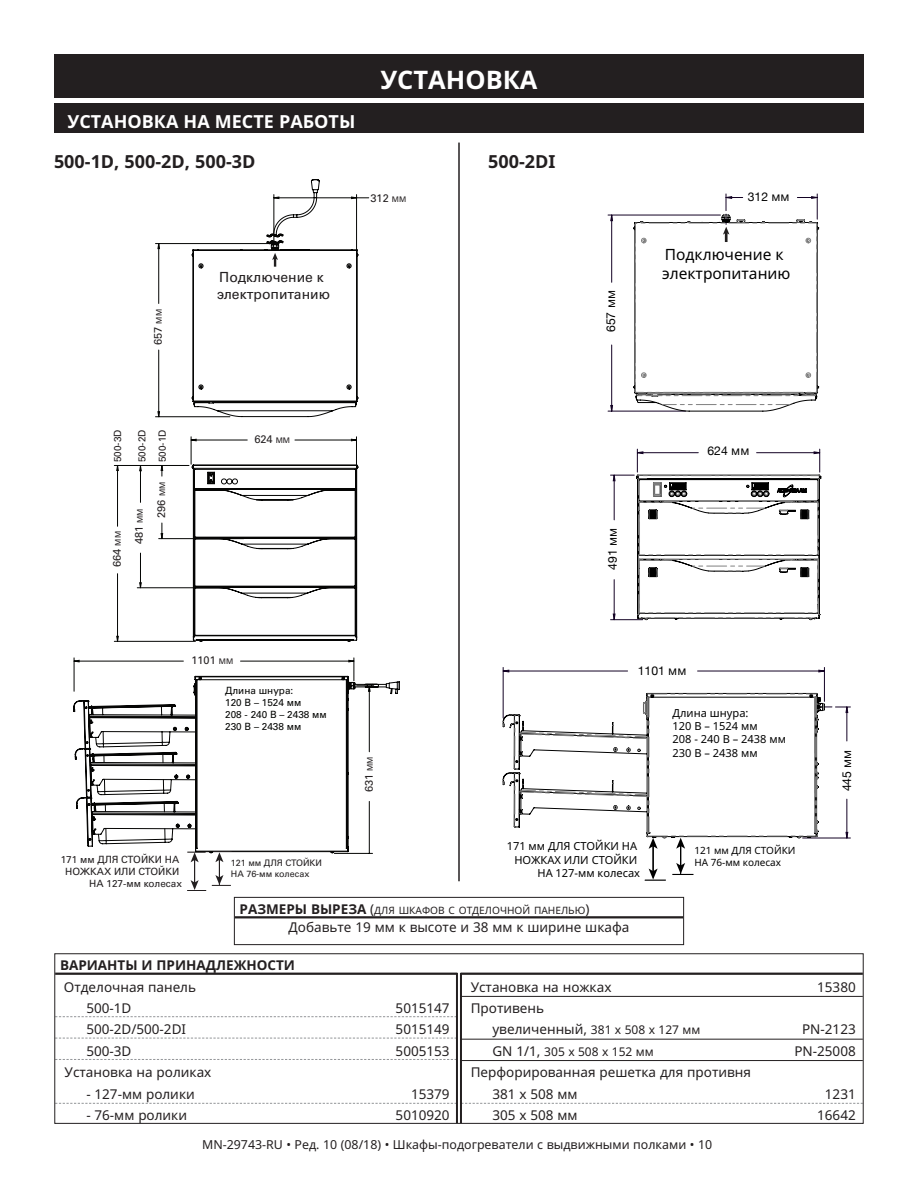
<style>
.page{position:relative;width:918px;height:1188px;background:#fff}
.page>*{position:absolute;margin:0;border:0;box-sizing:border-box;transform-origin:0 0}
.t1{font:700 25.5px "Noto Sans UI";color:#fff}
.t2{font:700 18px "Noto Sans UI";color:#231f20}
.t3{font:700 18px "Noto Sans UI";color:#fff}
.t4{font:15.45px/18.6px "Noto Sans UI";color:#000}
.t5{font:13.95px/16.8px "Univers Cyr";color:#231f20}
.t6{font:13.5px/21.5px "Noto Sans UI";color:#231f20}
.t7{font:700 13.5px "Noto Sans UI";color:#231f20}
.t8{font:13.5px "Noto Sans UI";color:#231f20}
.t9{font:12.3px "Noto Sans UI";color:#231f20}
.t10{font:12.15px "Helvetica Neue";color:#000}
.t11{font:12px "Noto Sans UI";color:#231f20}
.t12{font:11.1px/13.4px "Noto Sans UI";color:#020202}
.t13{font:11.1px/13.4px "Noto Sans UI";color:#000;text-align:right}
.t14{font:10.95px "Univers Cyr";color:#231f20}
.t15{font:10.2px "Noto Sans UI";color:#231f20}
.t16{font:9.9px/12px "Univers Cyr";color:#231f20}
.t17{font:9.9px/12px "Univers Cyr";color:#050604}
.t18{font:9.9px/12px "Noto Sans UI";color:#000}
.t19{font:9px/10.8px "Univers Cyr";color:#231f20}
.s1{font-size:7.65px}
.s2{font-family:"Noto Sans UI"}
.s3{font-weight:700;font-size:13.5px}
.s4{font-size:13.5px}
</style>
<div class="page">
<hr style="left:158px;top:244px;width:1px;height:59px;background:#040503">
<hr style="left:158px;top:350px;width:1px;height:67px;background:#040503">
<hr style="left:155px;top:243px;width:113px;height:1px;background:#040503">
<hr style="left:155px;top:416px;width:75px;height:1px;background:#040503">
<hr style="left:117px;top:574px;width:1px;height:67px;background:#040503">
<hr style="left:117px;top:465px;width:1px;height:61px;background:#040503">
<hr style="left:114px;top:641px;width:81px;height:1px;background:#040503">
<hr style="left:114px;top:465px;width:75px;height:1px;background:#040503">
<hr style="left:159px;top:538px;width:85px;height:1px;background:#040503">
<svg style="left:161px;top:466px;width:2px;height:72px"></svg>
<hr style="left:137px;top:588px;width:85px;height:1px;background:#040503">
<svg style="left:139px;top:466px;width:3px;height:122px"></svg>
<svg style="left:191px;top:437px;width:168px;height:205px"></svg>
<svg style="left:191px;top:179px;width:178px;height:238px"></svg>
<svg style="left:73px;top:658px;width:327px;height:233px"></svg>
<div style="left:54px;top:104px;width:810px;height:29px;background:#231f20"></div>
<div style="left:54px;top:54px;width:810px;height:43px;background:#231f20"></div>
<hr style="left:55px;top:973px;width:402px;height:2px;background:#231f20">
<svg style="left:56px;top:1016px;width:400px;height:1px"></svg>
<svg style="left:56px;top:1038px;width:400px;height:1px"></svg>
<svg style="left:56px;top:1059px;width:400px;height:1px"></svg>
<hr style="left:461px;top:973px;width:402px;height:2px;background:#231f20">
<hr style="left:461px;top:996px;width:402px;height:1px;background:#231f20">
<hr style="left:461px;top:1039px;width:402px;height:1px;background:#231f20">
<hr style="left:461px;top:1060px;width:402px;height:1px;background:#231f20">
<svg style="left:56px;top:1103px;width:806px;height:1px"></svg>
<div style="left:54px;top:953px;width:810px;height:171px;border:1px solid #231f20"></div>
<hr style="left:460px;top:973px;width:2px;height:150px;background:#231f20">
<hr style="left:456px;top:973px;width:2px;height:150px;background:#231f20">
<hr style="left:235px;top:916px;width:448px;height:2px;background:#231f20">
<div style="left:234px;top:897px;width:450px;height:48px;border:1px solid #231f20"></div>
<hr style="left:458px;top:143px;width:2px;height:738px;background:#231f20">
<hr style="left:824px;top:667px;width:1px;height:34px;background:#130224">
<hr style="left:503px;top:667px;width:1px;height:51px;background:#130224">
<svg style="left:503px;top:214px;width:321px;height:458px"></svg>
<svg style="left:610px;top:214px;width:3px;height:198px"></svg>
<svg style="left:611px;top:449px;width:210px;height:172px"></svg>
<svg style="left:503px;top:694px;width:347px;height:187px"></svg>
<svg style="left:633px;top:194px;width:186px;height:218px"></svg>
<h2 class="t3" style="left:68px;top:109px;width:289px">УСТАНОВКА НА МЕСТЕ РАБОТЫ</h2>
<h2 class="t2" style="left:54px;top:148px;width:203px">500-1D, 500-2D, 500-3D</h2>
<h1 class="t1" style="left:380px;top:62px;width:159px">УСТАНОВКА</h1>
<p class="t14" style="left:371px;top:191px;width:37px">312 <span class="s1">MM</span></p>
<h2 class="t2" style="left:488px;top:148px;width:69px">500-2DI</h2>
<p class="t14" style="left:151px;top:345px;width:37px;rotate:-90deg">657 <span class="s1">MM</span></p>
<p class="t5" style="left:217px;top:269px;width:115px">Подключение к электропитанию</p>
<p class="t16" style="left:111px;top:462px;width:34px;rotate:-90deg">500-3D</p>
<p class="t16" style="left:132px;top:462px;width:34px;line-height:20.5px;rotate:-90deg">500-2D<br>500-1D</p>
<p class="t14" style="left:111px;top:567px;width:37px;rotate:-90deg">664 <span class="s1">MM</span></p>
<p class="t14" style="left:132px;top:544px;width:37px;rotate:-90deg">481 <span class="s1">MM</span></p>
<p class="t14" style="left:155px;top:518px;width:37px;rotate:-90deg">296 <span class="s1">MM</span></p>
<p class="t14" style="left:254px;top:433px;width:37px">624 <span class="s1">MM</span></p>
<p class="t10" style="left:603px;top:332px;width:43px;rotate:-90deg">657 <span class="s2">мм</span></p>
<p class="t10" style="left:748px;top:189px;width:43px">312 <span class="s2">мм</span></p>
<p class="t4" style="left:662px;top:245px;width:130px">Подключение к электропитанию</p>
<p class="t10" style="left:605px;top:570px;width:43px;rotate:-90deg">491 <span class="s2">мм</span></p>
<p class="t10" style="left:708px;top:444px;width:43px">624 <span class="s2">мм</span></p>
<p class="t14" style="left:191px;top:654px;width:43px">1101 <span class="s1">MM</span></p>
<p class="t17" style="left:225px;top:684px;width:103px">Длина шнура:<br>120 В – 1524 мм<br>208 - 240 В – 2438 мм<br>230 В – 2438 мм</p>
<p class="t16" style="left:61px;top:853px;width:123px;text-align:right">171 мм ДЛЯ СТОЙКИ НА<br>НОЖКАХ ИЛИ СТОЙКИ<br>НА 127-мм колесах</p>
<p class="t19" style="left:231px;top:858px;width:93px">121 мм ДЛЯ СТОЙКИ<br>НА 76-мм колесах</p>
<p class="t14" style="left:363px;top:792px;width:37px;rotate:-90deg">631 <span class="s1">MM</span></p>
<p class="t10" style="left:638px;top:663px;width:50px">1101 <span class="s2">мм</span></p>
<p class="t12" style="left:673px;top:706px;width:115px">Длина шнура:<br>120 В – 1524 мм<br>208 - 240 В – 2438 мм<br>230 В – 2438 мм</p>
<p class="t13" style="left:507px;top:839px;width:135px">171 мм ДЛЯ СТОЙКИ НА<br>НОЖКАХ ИЛИ СТОЙКИ<br>НА 127-мм колесах</p>
<p class="t18" style="left:694px;top:845px;width:103px">121 мм ДЛЯ СТОЙКИ<br>НА 76-мм колесах</p>
<p class="t15" style="left:240px;top:903px;width:351px"><span class="s3">РАЗМЕРЫ ВЫРЕЗА</span> <span class="s4">(</span>для ш кафов с отделочной пан елью<span class="s4">)</span></p>
<p class="t6" style="left:289px;top:916px;width:342px">Добавьте 19 мм к высоте и 38 мм к ширине шкафа</p>
<p class="t10" style="left:840px;top:791px;width:43px;rotate:-90deg">445 <span class="s2">мм</span></p>
<p class="t7" style="left:60px;top:956px;width:237px">ВАРИАНТЫ И ПРИНАДЛЕЖНОСТИ</p>
<p class="t6" style="left:86px;top:976px;width:111px;text-indent:-23px">Отделочная панель<br>500-1D</p>
<p class="t6" style="left:396px;top:997px;width:56px">5015147</p>
<p class="t6" style="left:86px;top:1019px;width:101px">500-2D/500-2DI</p>
<p class="t6" style="left:396px;top:1019px;width:56px">5015149</p>
<p class="t8" style="left:86px;top:1042px;width:47px">500-3D</p>
<p class="t8" style="left:396px;top:1042px;width:56px">5005153</p>
<p class="t6" style="left:65px;top:1061px;width:148px">Установка на роликах</p>
<p class="t6" style="left:86px;top:1083px;width:110px">- 127-мм ролики</p>
<p class="t6" style="left:411px;top:1083px;width:40px">15379</p>
<p class="t6" style="left:86px;top:1104px;width:102px">- 76-мм ролики</p>
<p class="t6" style="left:396px;top:1104px;width:56px">5010920</p>
<p class="t6" style="left:471px;top:976px;width:142px">Установка на ножках</p>
<p class="t6" style="left:817px;top:976px;width:40px">15380</p>
<p class="t6" style="left:471px;top:997px;width:75px">Противень</p>
<p class="t11" style="left:492px;top:1022px;width:210px"><span class="s4">увеличенный,</span> 381 x 508 x 127 мм</p>
<p class="t6" style="left:802px;top:1019px;width:55px">PN-2123</p>
<p class="t11" style="left:492px;top:1043px;width:163px"><span class="s4">GN 1/1,</span> 305 x 508 x 152 мм</p>
<p class="t6" style="left:794px;top:1040px;width:63px">PN-25008</p>
<p class="t6" style="left:492px;top:1061px;width:260px;text-indent:-22px">Перфорированная решетка для противня<br>381 x 508 мм</p>
<p class="t6" style="left:825px;top:1083px;width:32px">1231</p>
<p class="t6" style="left:492px;top:1104px;width:87px">305 x 508 мм</p>
<p class="t6" style="left:817px;top:1104px;width:40px">16642</p>
<p class="t9" style="left:202px;top:1136px;width:511px">MN-29743-RU • Ред. 10 (08/18) • Шкафы-подогреватели с выдвижными полками • 10</p>
</div>
